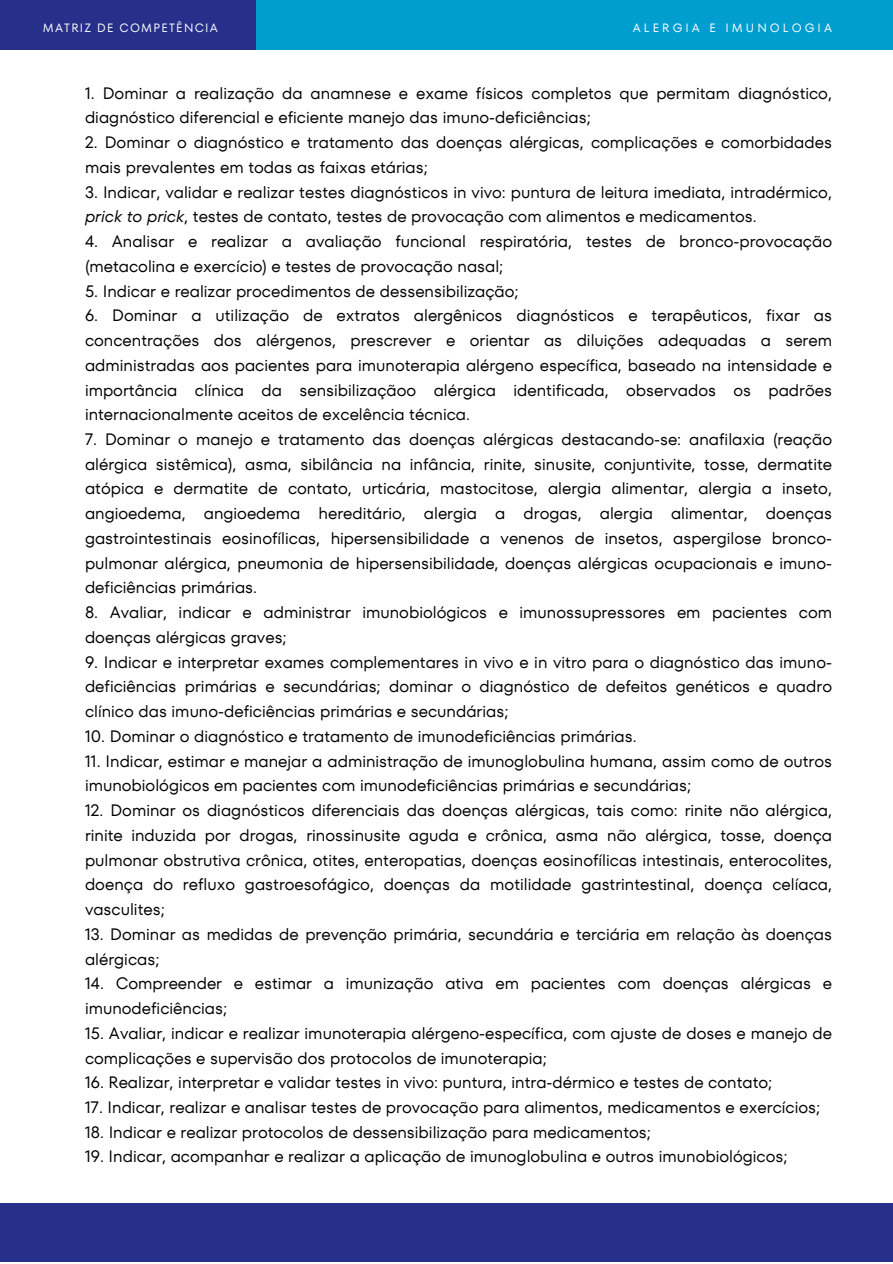
<style>
.page{position:relative;width:893px;height:1264px;background:#fff}
.page>*{position:absolute;margin:0;border:0;box-sizing:border-box;transform-origin:0 0}
.t1{font:16.5px/24.8px "TT Fors";color:#000}
.t2{font:12px "TT Fors";letter-spacing:.105em;color:#fff}
.t3{font:12px "TT Fors";letter-spacing:.26em;color:#fff}
.s1{font-style:italic}
</style>
<div class="page">
<div style="left:0;top:0;width:310px;height:49px;background:#262f8a"></div>
<div style="left:256px;top:0;width:636px;height:49px;background:#009ecf"></div>
<div style="left:0;top:1203px;width:892px;height:59px;background:#262f8a"></div>
<p class="t2" style="left:43px;top:19px;width:177px">MATRIZ DE COMPETÊNCIA</p>
<p class="t3" style="left:632px;top:19px;width:201px">ALERGIA E IMUNOLOGIA</p>
<p class="t1" style="left:85px;top:80px;width:748px">1. Dominar a realização da anamnese e exame físicos completos que permitam diagnóstico, diagnóstico diferencial e eficiente manejo das imuno-deficiências;</p>
<p class="t1" style="left:85px;top:130px;width:748px">2. Dominar o diagnóstico e tratamento das doenças alérgicas, complicações e comorbidades mais prevalentes em todas as faixas etárias;</p>
<p class="t1" style="left:85px;top:179px;width:748px">3. Indicar, validar e realizar testes diagnósticos in vivo: puntura de leitura imediata, intradérmico, <span class="s1">prick to prick</span>, testes de contato, testes de provocação com alimentos e medicamentos.</p>
<p class="t1" style="left:85px;top:229px;width:748px">4. Analisar e realizar a avaliação funcional respiratória, testes de bronco-provocação (metacolina e exercício) e testes de provocação nasal;</p>
<p class="t1" style="left:85px;top:278px;width:435px">5. Indicar e realizar procedimentos de dessensibilização;</p>
<p class="t1" style="left:85px;top:303px;width:748px;text-align:justify">6. Dominar a utilização de extratos alergênicos diagnósticos e terapêuticos, fixar as concentrações dos alérgenos, prescrever e orientar as diluições adequadas a serem administradas aos pacientes para imunoterapia alérgeno específica, baseado na intensidade e importância clínica da sensibilizaçãoo alérgica identificada, observados os padrões internacionalmente aceitos de excelência técnica.</p>
<p class="t1" style="left:85px;top:427px;width:748px;text-align:justify">7. Dominar o manejo e tratamento das doenças alérgicas destacando-se: anafilaxia (reação alérgica sistêmica), asma, sibilância na infância, rinite, sinusite, conjuntivite, tosse, dermatite atópica e dermatite de contato, urticária, mastocitose, alergia alimentar, alergia a inseto, angioedema, angioedema hereditário, alergia a drogas, alergia alimentar, doenças gastrointestinais eosinofílicas, hipersensibilidade a venenos de insetos, aspergilose bronco&shy;pulmonar alérgica, pneumonia de hipersensibilidade, doenças alérgicas ocupacionais e imuno&shy;deficiências primárias.</p>
<p class="t1" style="left:85px;top:600px;width:748px">8. Avaliar, indicar e administrar imunobiológicos e imunossupressores em pacientes com doenças alérgicas graves;</p>
<p class="t1" style="left:85px;top:649px;width:748px;text-align:justify">9. Indicar e interpretar exames complementares in vivo e in vitro para o diagnóstico das imuno&shy;deficiências primárias e secundárias; dominar o diagnóstico de defeitos genéticos e quadro clínico das imuno-deficiências primárias e secundárias;</p>
<p class="t1" style="left:85px;top:723px;width:553px">10. Dominar o diagnóstico e tratamento de imunodeficiências primárias.</p>
<p class="t1" style="left:85px;top:748px;width:748px">11. Indicar, estimar e manejar a administração de imunoglobulina humana, assim como de outros imunobiológicos em pacientes com imunodeficiências primárias e secundárias;</p>
<p class="t1" style="left:85px;top:798px;width:748px;text-align:justify">12. Dominar os diagnósticos diferenciais das doenças alérgicas, tais como: rinite não alérgica, rinite induzida por drogas, rinossinusite aguda e crônica, asma não alérgica, tosse, doença pulmonar obstrutiva crônica, otites, enteropatias, doenças eosinofílicas intestinais, enterocolites, doença do refluxo gastroesofágico, doenças da motilidade gastrintestinal, doença celíaca, vasculites;</p>
<p class="t1" style="left:85px;top:921px;width:748px">13. Dominar as medidas de prevenção primária, secundária e terciária em relação às doenças alérgicas;</p>
<p class="t1" style="left:85px;top:971px;width:748px">14. Compreender e estimar a imunização ativa em pacientes com doenças alérgicas e imunodeficiências;</p>
<p class="t1" style="left:85px;top:1020px;width:748px">15. Avaliar, indicar e realizar imunoterapia alérgeno-específica, com ajuste de doses e manejo de complicações e supervisão dos protocolos de imunoterapia;</p>
<p class="t1" style="left:85px;top:1070px;width:689px">16. Realizar, interpretar e validar testes in vivo: puntura, intra-dérmico e testes de contato;</p>
<p class="t1" style="left:85px;top:1094px;width:736px">17. Indicar, realizar e analisar testes de provocação para alimentos, medicamentos e exercícios;</p>
<p class="t1" style="left:85px;top:1119px;width:567px">18. Indicar e realizar protocolos de dessensibilização para medicamentos;</p>
<p class="t1" style="left:85px;top:1144px;width:704px">19. Indicar, acompanhar e realizar a aplicação de imunoglobulina e outros imunobiológicos;</p>
</div>
